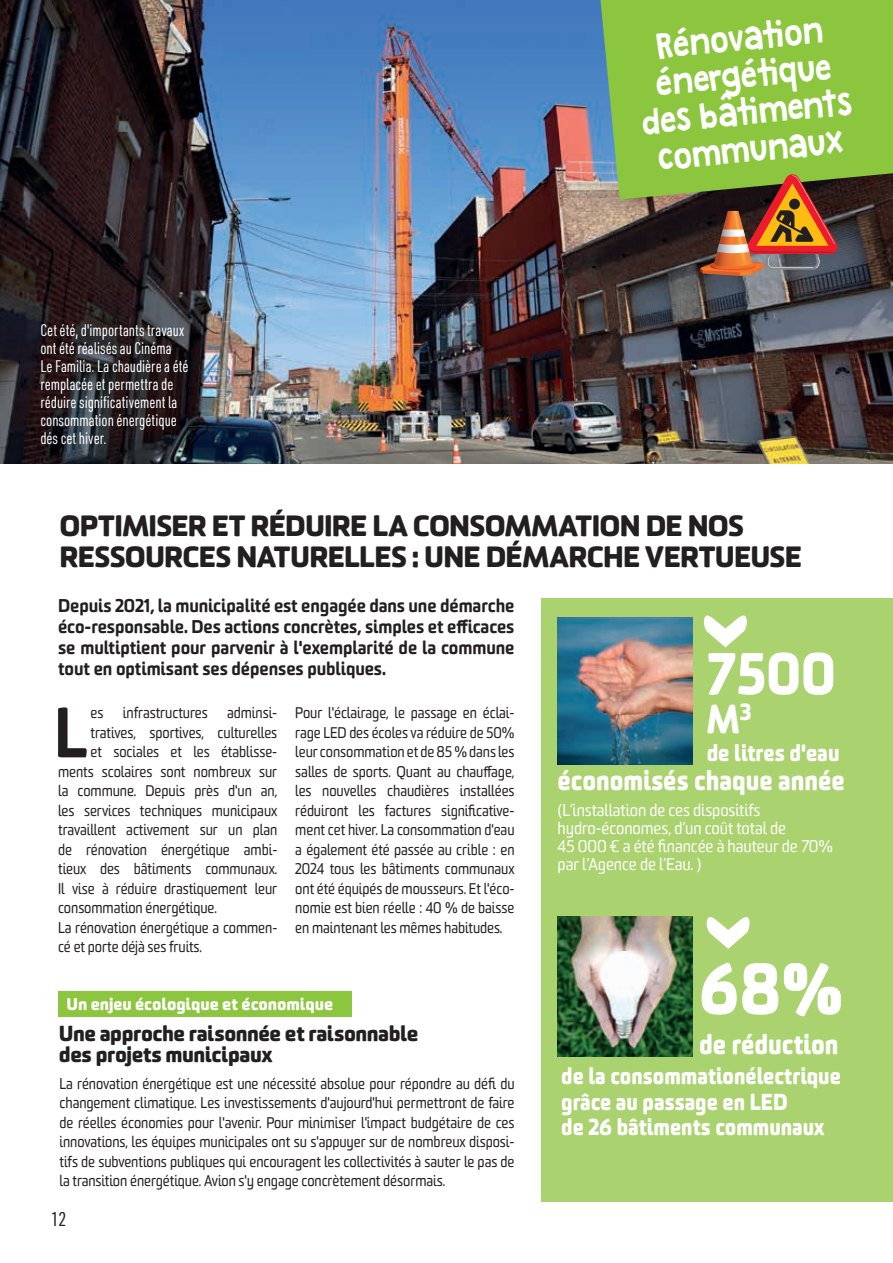
<style>
.page{position:relative;width:893px;height:1263px;background:#fff}
.page>*{position:absolute;margin:0;border:0;box-sizing:border-box;transform-origin:0 0}
.t1{font:800 69.6px "Sommet Rounded";color:#fff;scale:.9 1}
.t2{font:900 68.4px "Sommet Rounded";color:#231f20;scale:.92 1}
.t3{font:800 57.15px "Sommet Rounded";color:#fff;scale:.9 1}
.t4{font:800 39px "Sommet Rounded";color:#fff;scale:.9 1}
.t5{font:31.8px/37px "Granstander Clean";color:#fff;text-align:center;scale:.87 1}
.t6{font:800 28.5px/31.5px "Sommet Rounded";letter-spacing:-.025em;color:#231f20}
.t7{font:800 27px "Sommet Rounded";color:#fff;scale:.9 1}
.t8{font:800 26.85px "Sommet Rounded";color:#fff;scale:.9 1}
.t9{font:800 22.8px "Sommet Rounded";color:#fff;scale:.9 1}
.t10{font:800 22.5px/25.5px "Sommet Rounded";color:#fff;scale:.9 1}
.t11{font:800 21px/21px "Sommet Rounded";letter-spacing:-.025em;color:#231f20}
.t12{font:19.5px "URWDIN Cond";color:#231f20}
.t13{font:900 18px/21px "Sommet Rounded";letter-spacing:-.005em;color:#231f20;text-align:justify;scale:.96 1}
.t14{font:16.5px/18px "URWDIN Cond";color:#fff;scale:.96 1}
.t15{font:16.5px/18px "Sommet Rounded";letter-spacing:-.005em;color:#fff;scale:.96 1}
.t16{font:800 16.5px "Sommet Rounded";letter-spacing:-.005em;color:#fff}
.t17{font:15px/19.5px "Sommet Rounded";letter-spacing:-.005em;color:#231f20;text-align:justify;scale:.92 1}
</style>
<div class="page">
<img style="left:0;top:0;width:893px;height:463px">
<svg style="left:600px;top:0;width:293px;height:200px;background:#87bf42"></svg>
<div style="left:541px;top:598px;width:352px;height:603px;background:#aad26e"></div>
<div style="left:58px;top:991px;width:293px;height:25px;background:#8bc63e"></div>
<img style="left:558px;top:617px;width:134px;height:147px">
<img style="left:558px;top:917px;width:134px;height:139px">
<svg style="left:704px;top:615px;width:43px;height:32px"></svg>
<svg style="left:707px;top:917px;width:43px;height:32px"></svg>
<svg style="left:701px;top:174px;width:136px;height:102px;background:#875834"></svg>
<p class="t14" style="left:40px;top:320px;width:156px">Cet été, d'importants travaux ont été réalisés au Cinéma<br>Le Familia. La chaudière a été remplacée et permettra de réduire significativement la consommation énergétique dés cet hiver.</p>
<h3 class="t5" style="left:633px;top:32px;width:245px;rotate:-6deg">Rénovati on énergéti que des bâti ments communaux</h3>
<h3 class="t6" style="left:60px;top:509px;width:744px">OPTIMISER ET RÉDUIRE LA CONSOMMATION DE NOS<br>RESSOURCES NATURELLES : UNE DÉMARCHE VERTUEUSE</h3>
<p class="t13" style="left:58px;top:594px;width:477px">Depuis 2021, la municipalité est engagée dans une démarche éco-responsable. Des actions concrètes, simples et efficaces se multiptient pour parvenir à l'exemplarité de la commune tout en optimisant ses dépenses publiques.</p>
<h2 class="t2" style="left:54px;top:688px;width:38px">L</h2>
<p class="t17" style="left:91px;top:703px;width:16px">es</p>
<p class="t17" style="left:123px;top:703px;width:94px">infrastructures</p>
<p class="t17" style="left:227px;top:703px;width:56px">adminsi-</p>
<p class="t17" style="left:295px;top:703px;width:240px">Pour l'éclairage, le passage en éclai&shy;rage LED des écoles va réduire de 50% leur consommation et de 85 % dans les salles de sports. Quant au chauffage, les nouvelles chaudières installées réduiront les factures significative&shy;ment cet hiver. La consommation d'eau a également été passée au crible : en 2024 tous les bâtiments communaux ont été équipés de mousseurs. Et l'éco&shy;nomie est bien réelle : 40 % de baisse en maintenant les mêmes habitudes.</p>
<p class="t17" style="left:91px;top:723px;width:204px">tratives, sportives, culturelles</p>
<p class="t17" style="left:91px;top:742px;width:204px">et sociales et les établisse-</p>
<p class="t17" style="left:58px;top:762px;width:240px">ments scolaires sont nombreux sur</p>
<p class="t17" style="left:58px;top:781px;width:240px">la commune. Depuis près d'un an,</p>
<p class="t17" style="left:58px;top:801px;width:240px">les services techniques municipaux</p>
<p class="t17" style="left:58px;top:820px;width:240px">travaillent activement sur un plan</p>
<p class="t17" style="left:58px;top:840px;width:240px">de rénovation énergétique ambi-</p>
<p class="t17" style="left:58px;top:859px;width:240px">tieux des bâtiments communaux.</p>
<p class="t17" style="left:58px;top:879px;width:240px">Il vise à réduire drastiquement leur</p>
<p class="t17" style="left:58px;top:898px;width:174px">consommation énergétique.</p>
<p class="t17" style="left:58px;top:918px;width:240px">La rénovation énergétique a commen-</p>
<p class="t17" style="left:58px;top:937px;width:158px">cé et porte déjà ses fruits.</p>
<p class="t16" style="left:67px;top:993px;width:268px">Un enjeu écologique et économique</p>
<h3 class="t11" style="left:59px;top:1022px;width:361px">Une approche raisonnée et raisonnable des projets municipaux</h3>
<p class="t17" style="left:60px;top:1074px;width:496px">La rénovation énergétique est une nécessité absolue pour répondre au défi du changement climatique. Les investissements d'aujourd'hui permettront de faire de réelles économies pour l'avenir. Pour minimiser l'impact budgétaire de ces innovations, les équipes municipales ont su s'appuyer sur de nombreux disposi&shy;tifs de subventions publiques qui encouragent les collectivités à sauter le pas de la transition énergétique. Avion s'y engage concrètement désormais.</p>
<h3 class="t12" style="left:51px;top:1206px;width:17px">12</h3>
<h3 class="t3" style="left:707px;top:635px;width:145px">7500</h3>
<h3 class="t4" style="left:707px;top:693px;width:52px">M<sup>3</sup></h3>
<h3 class="t9" style="left:707px;top:737px;width:149px">de litres d'eau</h3>
<h3 class="t8" style="left:558px;top:762px;width:321px">économisés chaque année</h3>
<p class="t15" style="left:558px;top:801px;width:288px">(L’installation de ces dispositifs hydro-économes, d’un coût total de<br>45 000 € a été financée à hauteur de 70% par l’Agence de l’Eau. )</p>
<h1 class="t1" style="left:699px;top:942px;width:162px">68%</h1>
<h3 class="t7" style="left:699px;top:1026px;width:157px">de réduction</h3>
<h3 class="t10" style="left:561px;top:1062px;width:312px">de la consommationélectrique grâce au passage en LED<br>de 26 bâtiments communaux</h3>
</div>
